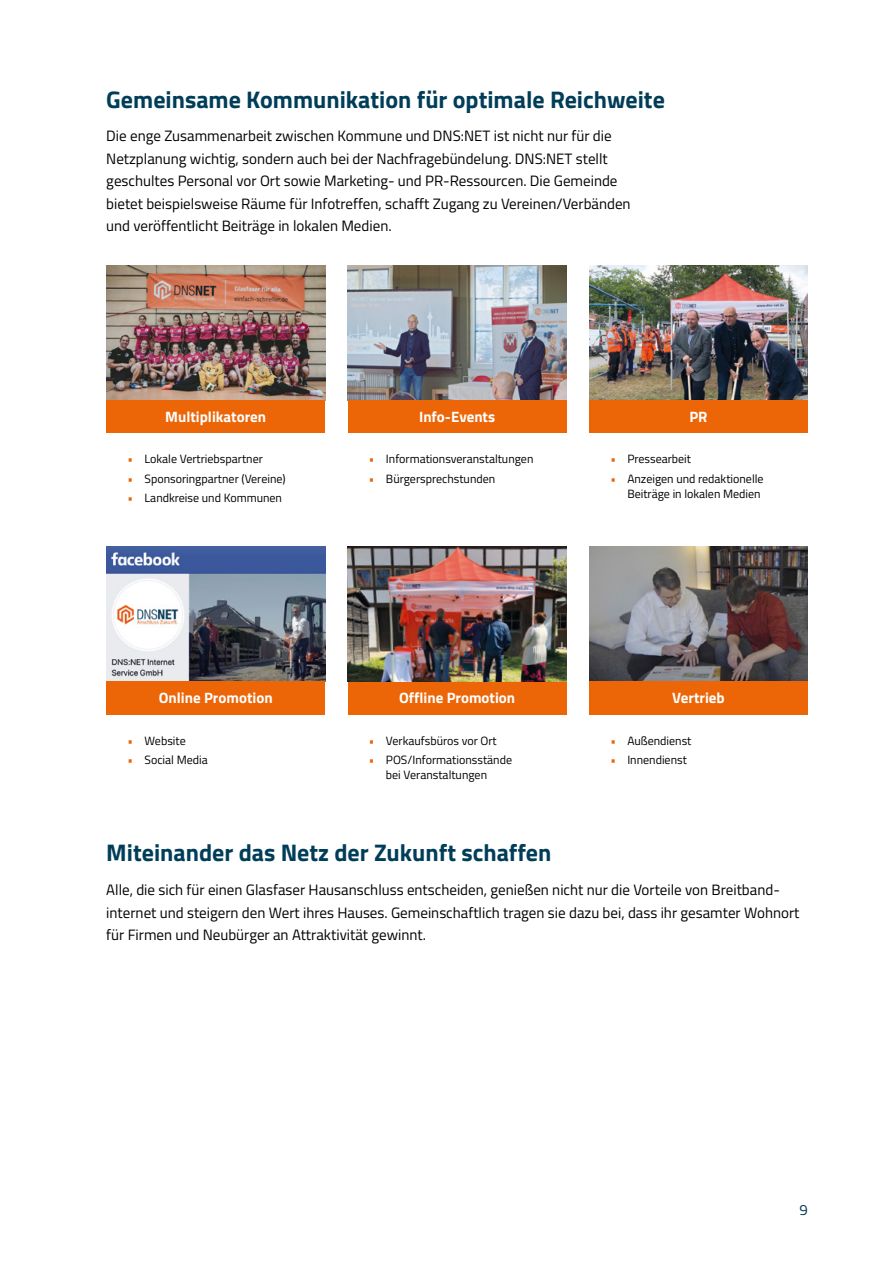
<style>
.page{position:relative;width:893px;height:1263px;background:#fff}
.page>*{position:absolute;margin:0;border:0;box-sizing:border-box;transform-origin:0 0}
.t1{font:700 24px "Titillium Web";color:#003d58}
.t2{font:15px/22.5px "Titillium Web";color:#000}
.t3{font:700 15px "Titillium Web";color:#fff}
.t4{font:15px "Titillium Web";color:#003d58}
.t5{font:12px/15px "Titillium Web";color:#000}
.s1{color:#ec6608}
</style>
<div class="page">
<img style="left:106px;top:265px;width:219px;height:135px">
<div style="left:106px;top:400px;width:219px;height:34px;background:#ec6608"></div>
<img style="left:106px;top:546px;width:219px;height:135px">
<div style="left:106px;top:681px;width:219px;height:34px;background:#ec6608"></div>
<img style="left:348px;top:265px;width:219px;height:135px">
<div style="left:348px;top:400px;width:219px;height:34px;background:#ec6608"></div>
<div style="left:348px;top:681px;width:219px;height:34px;background:#ec6608"></div>
<img style="left:589px;top:265px;width:219px;height:135px">
<div style="left:589px;top:400px;width:219px;height:34px;background:#ec6608"></div>
<img style="left:589px;top:546px;width:219px;height:135px">
<div style="left:589px;top:681px;width:219px;height:34px;background:#ec6608"></div>
<img style="left:348px;top:546px;width:219px;height:135px">
<h1 class="t1" style="left:106px;top:81px;width:560px">Gemeinsame Kommunikation für optimale Reichweite</h1>
<p class="t2" style="left:106px;top:124px;width:526px">Die enge Zusammenarbeit zwischen Kommune und DNS:NET ist nicht nur für die Netzplanung wichtig, sondern auch bei der Nachfragebündelung. DNS:NET stellt geschultes Personal vor Ort sowie Marketing- und PR-Ressourcen. Die Gemeinde bietet beispielsweise Räume für Infotreffen, schafft Zugang zu Vereinen/Verbänden und veröffentlicht Beiträge in lokalen Medien.</p>
<p class="t3" style="left:165px;top:405px;width:102px">Multiplikatoren</p>
<p class="t5" style="left:128px;top:451px;width:137px"><span class="s1">•</span> Lokale Vertriebspartner</p>
<p class="t5" style="left:128px;top:470px;width:160px"><span class="s1">•</span> Sponsoringpartner (Vereine)</p>
<p class="t5" style="left:128px;top:490px;width:156px"><span class="s1">•</span> Landkreise und Kommunen</p>
<p class="t3" style="left:419px;top:405px;width:78px">Info-Events</p>
<p class="t5" style="left:369px;top:451px;width:166px"><span class="s1">•</span> Informationsveranstaltungen</p>
<p class="t5" style="left:369px;top:470px;width:128px"><span class="s1">•</span> Bürgersprechstunden</p>
<p class="t3" style="left:689px;top:405px;width:20px">PR</p>
<p class="t5" style="left:610px;top:451px;width:82px"><span class="s1">•</span> Pressearbeit</p>
<p class="t5" style="left:610px;top:470px;width:155px;text-align:right"><span class="s1">•</span> Anzeigen und redaktionelle<br>Beiträge in lokalen Medien</p>
<p class="t3" style="left:159px;top:687px;width:115px">Online Promotion</p>
<p class="t5" style="left:128px;top:732px;width:60px"><span class="s1">•</span> Website</p>
<p class="t5" style="left:128px;top:752px;width:82px"><span class="s1">•</span> Social Media</p>
<p class="t3" style="left:399px;top:687px;width:118px">Offline Promotion</p>
<p class="t5" style="left:369px;top:732px;width:129px"><span class="s1">•</span> Verkaufsbüros vor Ort</p>
<p class="t5" style="left:386px;top:752px;width:128px;text-indent:-17px"><span class="s1">•</span> POS/Informationsstände bei Veranstaltungen</p>
<h1 class="t1" style="left:106px;top:835px;width:447px">Miteinander das Netz der Zukunft schaffen</h1>
<p class="t3" style="left:672px;top:687px;width:54px">Vertrieb</p>
<p class="t5" style="left:610px;top:732px;width:83px"><span class="s1">•</span> Außendienst</p>
<p class="t5" style="left:610px;top:752px;width:78px"><span class="s1">•</span> Innendienst</p>
<p class="t2" style="left:106px;top:878px;width:695px">Alle, die sich für einen Glasfaser Hausanschluss entscheiden, genießen nicht nur die Vorteile von Breitband&shy;internet und steigern den Wert ihres Hauses. Gemeinschaftlich tragen sie dazu bei, dass ihr gesamter Wohnort für Firmen und Neubürger an Attraktivität gewinnt.</p>
<p class="t4" style="left:799px;top:1199px;width:10px">9</p>
</div>
